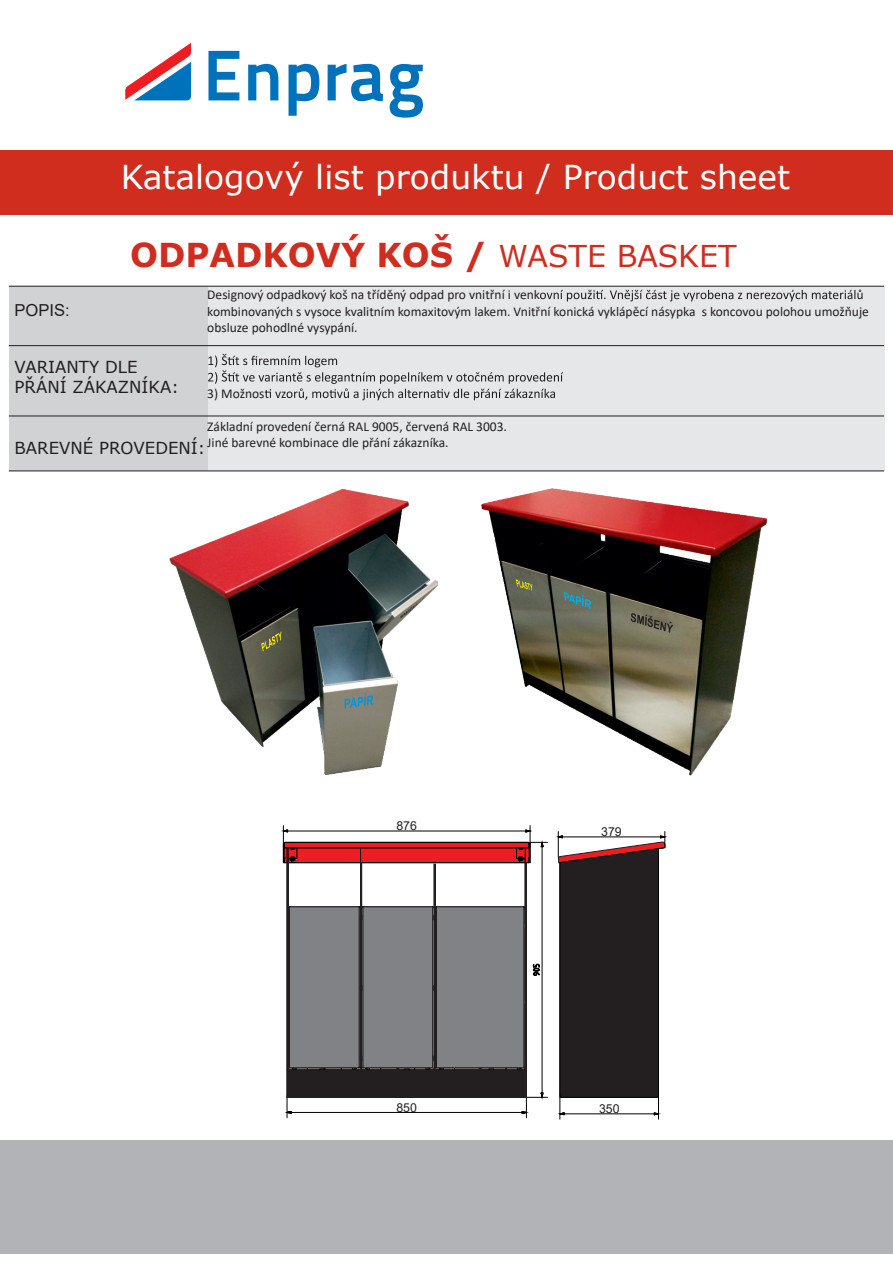
<style>
.page{position:relative;width:893px;height:1263px;background:#fff}
.page>*{position:absolute;margin:0;border:0;box-sizing:border-box;transform-origin:0 0}
.t1{font:33px "Verdana";color:#fff}
.t2{font:700 33px "Verdana";color:#d02d1f}
.t3{font:16.5px/20.1px "Verdana";color:#231f20}
.t4{font:16.5px "Arial";color:#231f20}
.t5{font:13.5px/16.5px "Calibri";color:#231f20}
.t6{font:12.3px "Arial";color:#231f20}
.s1{font-weight:400;font-size:30px}
</style>
<div class="page">
<div style="left:0;top:1140px;width:893px;height:113px;background:#b2b3b7"></div>
<div style="left:0;top:150px;width:893px;height:65px;background:#d02d1f"></div>
<div style="left:139px;top:286px;width:745px;height:185px;background:#e6e7e9"></div>
<div style="left:9px;top:286px;width:198px;height:185px;background:#d1d2d4"></div>
<svg style="left:540px;top:290px;width:322px;height:11px"></svg>
<svg style="left:208px;top:354px;width:355px;height:46px"></svg>
<hr style="left:9px;top:345px;width:875px;height:1px;background:#231f20">
<hr style="left:9px;top:416px;width:875px;height:1px;background:#231f20">
<hr style="left:9px;top:470px;width:875px;height:1px;background:#231f20">
<hr style="left:9px;top:286px;width:875px;height:1px;background:#231f20">
<img style="left:169px;top:488px;width:269px;height:287px">
<img style="left:481px;top:488px;width:287px;height:288px">
<hr style="left:359px;top:907px;width:1px;height:160px;background:#000002">
<hr style="left:289px;top:906px;width:70px;height:1px;background:#000002">
<hr style="left:363px;top:906px;width:70px;height:1px;background:#000002">
<svg style="left:356px;top:906px;width:10px;height:3px"></svg>
<svg style="left:396px;top:1068px;width:19px;height:1px"></svg>
<div style="left:288px;top:1069px;width:237px;height:1px;border:1px solid #000002"></div>
<svg style="left:352px;top:1055px;width:18px;height:15px"></svg>
<hr style="left:288px;top:848px;width:1px;height:247px;background:#000002">
<hr style="left:524px;top:907px;width:1px;height:160px;background:#000002">
<hr style="left:436px;top:906px;width:88px;height:1px;background:#000002">
<svg style="left:430px;top:906px;width:9px;height:3px"></svg>
<svg style="left:522px;top:906px;width:3px;height:23px"></svg>
<svg style="left:425px;top:1055px;width:19px;height:15px"></svg>
<hr style="left:291px;top:1112px;width:231px;height:1px;background:#000002">
<svg style="left:285px;top:1066px;width:12px;height:52px"></svg>
<svg style="left:533px;top:964px;width:7px;height:12px"></svg>
<hr style="left:542px;top:847px;width:1px;height:246px;background:#000002">
<svg style="left:517px;top:1066px;width:30px;height:52px"></svg>
<svg style="left:281px;top:826px;width:266px;height:37px"></svg>
<svg style="left:556px;top:831px;width:111px;height:288px"></svg>
<div style="left:289px;top:907px;width:70px;height:161px;background:#808285"></div>
<div style="left:289px;top:907px;width:70px;height:161px;border:1px solid #231f20"></div>
<div style="left:363px;top:907px;width:70px;height:161px;background:#808285"></div>
<div style="left:363px;top:907px;width:70px;height:161px;border:1px solid #231f20"></div>
<div style="left:436px;top:907px;width:88px;height:161px;background:#808285"></div>
<div style="left:436px;top:907px;width:88px;height:161px;border:1px solid #231f20"></div>
<div style="left:287px;top:1070px;width:239px;height:27px;background:#231f20"></div>
<div style="left:287px;top:1070px;width:240px;height:28px;border:1px solid #231f20"></div>
<div style="left:287px;top:862px;width:1px;height:208px;border:1px solid #231f20"></div>
<div style="left:525px;top:862px;width:1px;height:208px;border:1px solid #231f20"></div>
<div style="left:434px;top:864px;width:1px;height:208px;border:1px solid #231f20"></div>
<div style="left:360px;top:862px;width:2px;height:208px;border:1px solid #231f20"></div>
<svg style="left:516px;top:579px;width:16px;height:12px"></svg>
<svg style="left:631px;top:613px;width:42px;height:20px"></svg>
<svg style="left:564px;top:592px;width:27px;height:17px"></svg>
<svg style="left:261px;top:631px;width:20px;height:20px"></svg>
<svg style="left:344px;top:693px;width:29px;height:15px"></svg>
<svg style="left:400px;top:597px;width:24px;height:21px"></svg>
<svg style="left:208px;top:51px;width:31px;height:49px"></svg>
<svg style="left:248px;top:64px;width:30px;height:36px"></svg>
<svg style="left:289px;top:64px;width:30px;height:52px"></svg>
<svg style="left:328px;top:64px;width:55px;height:37px"></svg>
<svg style="left:390px;top:64px;width:33px;height:54px"></svg>
<svg style="left:125px;top:43px;width:66px;height:57px"></svg>
<h1 class="t1" style="left:121px;top:155px;width:671px">Katalogový list produktu / Product sheet</h1>
<p class="t4" style="left:15px;top:299px;width:57px">POPIS:</p>
<h1 class="t2" style="left:130px;top:232px;width:608px">ODPADKOVÝ KOŠ / <span class="s1">WASTE BASKET</span></h1>
<p class="t5" style="left:207px;top:286px;width:663px">Designový odpadkový koš na tříděný odpad pro vnitřní i venk<br>kombinovaných s vysoce kvalitním komaxitovým lakem. Vnitřní konická vyklápěcí násypka s koncovou polohou umožňuje obsluze pohodlné vysypání.</p>
<p class="t3" style="left:15px;top:357px;width:166px">VARIANTY DLE<br>PŘÁNÍ ZÁKAZNÍKA:</p>
<p class="t5" style="left:207px;top:385px;width:59px">3) Možnos</p>
<p class="t5" style="left:207px;top:418px;width:301px">Základní provedení černá RAL 9005, červená RAL 3003.<br>Jiné barevné kombinace dle přání zákazníka.</p>
<p class="t3" style="left:15px;top:437px;width:192px">BAREVNÉ PROVEDENÍ:</p>
<p class="t6" style="left:396px;top:817px;width:22px">876</p>
<p class="t6" style="left:601px;top:823px;width:22px">379</p>
<p class="t6" style="left:396px;top:1099px;width:22px">850</p>
<p class="t6" style="left:599px;top:1100px;width:22px">350</p>
</div>
